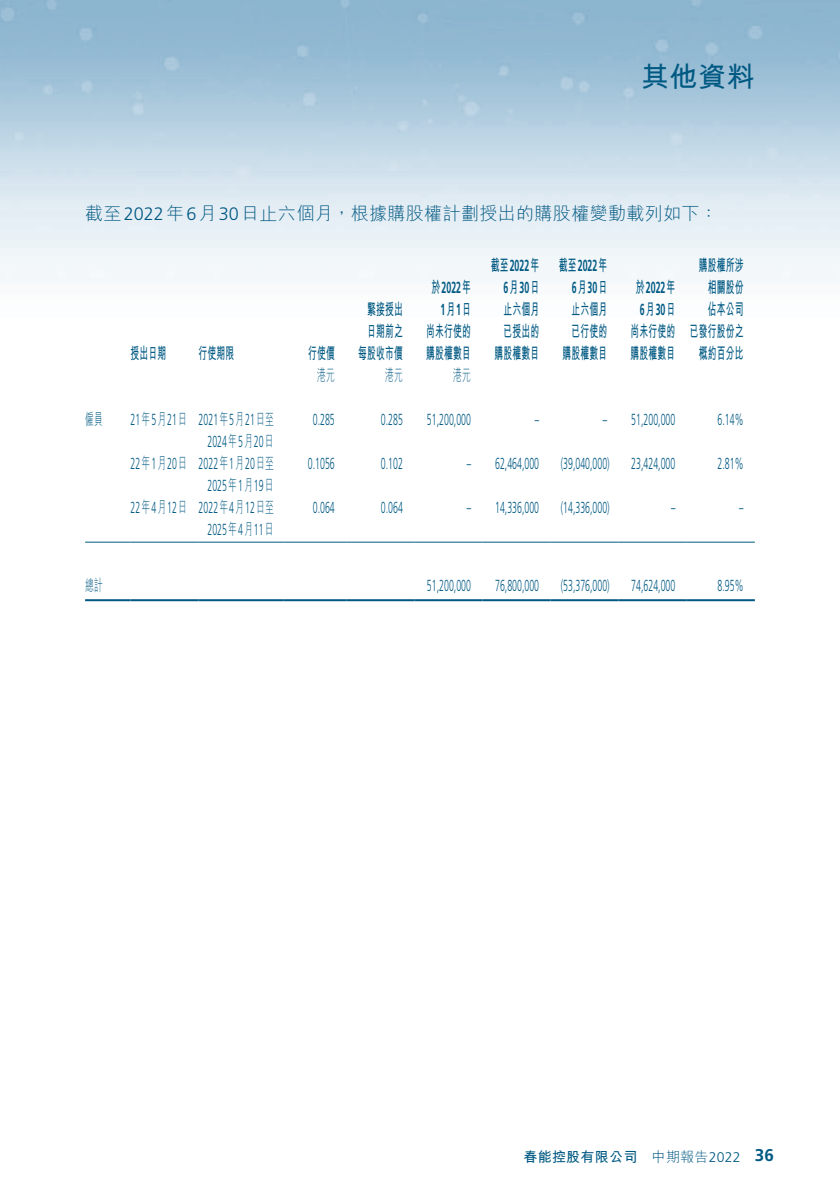
<style>
.page{position:relative;width:840px;height:1191px;background:#fff}
.page>*{position:absolute;margin:0;border:0;box-sizing:border-box;transform-origin:0 0}
.t1{font:700 28px "M Hei HK";color:#005983}
._00_txt{font:300 18px "M Hei HK";letter-spacing:.02em;color:#005983}
.t2{font:700 17px "Frutiger LT Std";color:#005983}
._50_Table_txt{font:300 16px "Frutiger LT Std";color:#005983;scale:.55 1}
._50_Table_txt-2{font:700 16px "M Hei HK";letter-spacing:.02em;color:#005983;scale:.55 1}
._50_Table_txt-3{font:700 16px "Frutiger LT Std";color:#005983;scale:.55 1}
._50_Table_txt-4{font:300 16px "M Hei HK";letter-spacing:.02em;color:#005983;scale:.55 1}
.t3{font:300 14px "M Hei HK";color:#005983}
.t4{font:700 14px "M Hei HK";letter-spacing:.015em;color:#005983}
.s1{font-family:"Frutiger LT Std"}
.s2{font-family:"M Hei HK"}
</style>
<div class="page">
<img style="left:0;top:0;width:839px;height:602px">
<hr style="left:85px;top:541px;width:45px;height:1px;background:#005983">
<hr style="left:130px;top:541px;width:68px;height:1px;background:#005983">
<hr style="left:198px;top:541px;width:85px;height:1px;background:#005983">
<hr style="left:283px;top:541px;width:63px;height:1px;background:#005983">
<hr style="left:346px;top:541px;width:68px;height:1px;background:#005983">
<hr style="left:414px;top:541px;width:68px;height:1px;background:#005983">
<hr style="left:482px;top:541px;width:68px;height:1px;background:#005983">
<hr style="left:550px;top:541px;width:68px;height:1px;background:#005983">
<hr style="left:618px;top:541px;width:68px;height:1px;background:#005983">
<hr style="left:686px;top:541px;width:68px;height:1px;background:#005983">
<hr style="left:85px;top:599px;width:45px;height:2px;background:#005983">
<hr style="left:130px;top:599px;width:68px;height:2px;background:#005983">
<hr style="left:198px;top:599px;width:85px;height:2px;background:#005983">
<hr style="left:283px;top:599px;width:63px;height:2px;background:#005983">
<hr style="left:346px;top:599px;width:68px;height:2px;background:#005983">
<hr style="left:414px;top:599px;width:68px;height:2px;background:#005983">
<hr style="left:482px;top:599px;width:68px;height:2px;background:#005983">
<hr style="left:550px;top:599px;width:68px;height:2px;background:#005983">
<hr style="left:618px;top:599px;width:68px;height:2px;background:#005983">
<hr style="left:686px;top:599px;width:68px;height:2px;background:#005983">
<h1 class="t1" style="left:640px;top:56px;width:115px">其他資料</h1>
<p class="_00_txt" style="left:85px;top:204px;width:633px">截至<span class="s1">2022</span>年<span class="s1">6</span>月<span class="s1">30</span>日止六個月，根據購股權計劃授出的購股權變動載列如下：</p>
<p class="_50_Table_txt-4" style="left:85px;top:410px;width:34px">僱員</p>
<p class="_50_Table_txt-4" style="left:85px;top:576px;width:34px">總計</p>
<p class="_50_Table_txt-2" style="left:130px;top:341px;width:66px">授出日期</p>
<p class="_50_Table_txt-2" style="left:198px;top:341px;width:66px">行使期限</p>
<p class="_50_Table_txt" style="left:130px;top:410px;width:104px">21 <span class="s2">年 月</span>5 21<span class="s2">日</span></p>
<p class="_50_Table_txt" style="left:198px;top:410px;width:138px">2021 <span class="s2">年 月</span>5 21<span class="s2">日至</span></p>
<p class="_50_Table_txt" style="left:207px;top:432px;width:122px">2024<span class="s2">年 月</span>5 20<span class="s2">日</span></p>
<p class="_50_Table_txt" style="left:130px;top:454px;width:104px">22<span class="s2">年 月</span>1 20<span class="s2">日</span></p>
<p class="_50_Table_txt" style="left:198px;top:454px;width:138px">2022 <span class="s2">年 月</span>1 20<span class="s2">日至</span></p>
<p class="_50_Table_txt" style="left:207px;top:476px;width:122px">2025<span class="s2">年 月</span>1 19<span class="s2">日</span></p>
<p class="_50_Table_txt" style="left:130px;top:498px;width:104px">22<span class="s2">年 月</span>4 12<span class="s2">日</span></p>
<p class="_50_Table_txt" style="left:198px;top:498px;width:138px">2022 <span class="s2">年 月</span>4 12<span class="s2">日至</span></p>
<p class="_50_Table_txt" style="left:207px;top:520px;width:122px">2025<span class="s2">年 月</span>4 11<span class="s2">日</span></p>
<p class="_50_Table_txt-2" style="left:308px;top:341px;width:50px">行使價</p>
<p class="_50_Table_txt-2" style="left:367px;top:297px;width:66px">緊接授出</p>
<p class="_50_Table_txt-2" style="left:367px;top:319px;width:66px">日期前之</p>
<p class="_50_Table_txt-2" style="left:358px;top:341px;width:83px">每股收市價</p>
<p class="_50_Table_txt-3" style="left:431px;top:277px;width:73px"><span class="s2">於</span>2022<span class="s2">年</span></p>
<p class="_50_Table_txt-2" style="left:440px;top:297px;width:57px">月<span class="s1">1</span> 日<span class="s1">1</span></p>
<p class="_50_Table_txt-2" style="left:426px;top:319px;width:83px">尚未行使的</p>
<p class="_50_Table_txt-2" style="left:426px;top:341px;width:83px">購股權數目</p>
<p class="_50_Table_txt-3" style="left:490px;top:255px;width:89px"><span class="s2">截至</span>2022<span class="s2">年</span></p>
<p class="_50_Table_txt-3" style="left:503px;top:277px;width:66px"><span class="s2">月</span>6 30<span class="s2">日</span></p>
<p class="_50_Table_txt-2" style="left:503px;top:297px;width:66px">止六個月</p>
<p class="_50_Table_txt-2" style="left:503px;top:319px;width:66px">已授出的</p>
<p class="_50_Table_txt-2" style="left:494px;top:341px;width:83px">購股權數目</p>
<p class="_50_Table_txt-3" style="left:558px;top:255px;width:89px"><span class="s2">截至</span>2022<span class="s2">年</span></p>
<p class="_50_Table_txt-3" style="left:571px;top:277px;width:66px"><span class="s2">月</span>6 30<span class="s2">日</span></p>
<p class="_50_Table_txt-2" style="left:571px;top:297px;width:66px">止六個月</p>
<p class="_50_Table_txt-2" style="left:571px;top:319px;width:66px">已行使的</p>
<p class="_50_Table_txt-2" style="left:562px;top:341px;width:83px">購股權數目</p>
<p class="_50_Table_txt-3" style="left:635px;top:277px;width:73px"><span class="s2">於</span>2022<span class="s2">年</span></p>
<p class="_50_Table_txt-3" style="left:639px;top:299px;width:66px"><span class="s2">月</span>6 30<span class="s2">日</span></p>
<p class="_50_Table_txt-2" style="left:630px;top:319px;width:83px">尚未行使的</p>
<p class="_50_Table_txt-2" style="left:630px;top:341px;width:83px">購股權數目</p>
<p class="_50_Table_txt-2" style="left:698px;top:253px;width:83px">購股權所涉</p>
<p class="_50_Table_txt-2" style="left:707px;top:275px;width:66px">相關股份</p>
<p class="_50_Table_txt-2" style="left:707px;top:297px;width:66px">佔本公司</p>
<p class="_50_Table_txt-2" style="left:689px;top:319px;width:99px">已發行股份之</p>
<p class="_50_Table_txt-2" style="left:698px;top:341px;width:83px">概約百分比</p>
<p class="_50_Table_txt-4" style="left:317px;top:366px;width:34px">港元</p>
<p class="_50_Table_txt-4" style="left:385px;top:366px;width:34px">港元</p>
<p class="_50_Table_txt-4" style="left:453px;top:366px;width:34px">港元</p>
<p class="_50_Table_txt" style="left:312px;top:410px;width:42px">0.285</p>
<p class="_50_Table_txt" style="left:380px;top:410px;width:42px">0.285</p>
<p class="_50_Table_txt" style="left:426px;top:410px;width:82px">51,200,000</p>
<p class="_50_Table_txt" style="left:534px;top:410px;width:10px">–</p>
<p class="_50_Table_txt" style="left:602px;top:410px;width:10px">–</p>
<p class="_50_Table_txt" style="left:631px;top:410px;width:82px">51,200,000</p>
<p class="_50_Table_txt" style="left:717px;top:410px;width:49px">6.14%</p>
<p class="_50_Table_txt" style="left:308px;top:454px;width:50px">0.1056</p>
<p class="_50_Table_txt" style="left:380px;top:454px;width:42px">0.102</p>
<p class="_50_Table_txt" style="left:466px;top:454px;width:10px">–</p>
<p class="_50_Table_txt" style="left:495px;top:454px;width:82px">62,464,000</p>
<p class="_50_Table_txt" style="left:560px;top:454px;width:90px">)39,040,000(</p>
<p class="_50_Table_txt" style="left:631px;top:454px;width:82px">23,424,000</p>
<p class="_50_Table_txt" style="left:717px;top:454px;width:49px">2.81%</p>
<p class="_50_Table_txt" style="left:312px;top:498px;width:42px">0.064</p>
<p class="_50_Table_txt" style="left:380px;top:498px;width:42px">0.064</p>
<p class="_50_Table_txt" style="left:466px;top:498px;width:10px">–</p>
<p class="_50_Table_txt" style="left:495px;top:498px;width:82px">14,336,000</p>
<p class="_50_Table_txt" style="left:560px;top:498px;width:90px">)14,336,000(</p>
<p class="_50_Table_txt" style="left:670px;top:498px;width:10px">–</p>
<p class="_50_Table_txt" style="left:738px;top:498px;width:10px">–</p>
<p class="_50_Table_txt" style="left:426px;top:576px;width:82px">51,200,000</p>
<p class="_50_Table_txt" style="left:495px;top:576px;width:82px">76,800,000</p>
<p class="_50_Table_txt" style="left:560px;top:576px;width:90px">)53,376,000(</p>
<p class="_50_Table_txt" style="left:631px;top:576px;width:82px">74,624,000</p>
<p class="_50_Table_txt" style="left:717px;top:576px;width:49px">8.95%</p>
<p class="t4" style="left:523px;top:1146px;width:115px">春能控股有限公司</p>
<p class="t3" style="left:651px;top:1149px;width:90px">中期報告<span class="s1">2022</span></p>
<p class="t2" style="left:754px;top:1145px;width:20px">36</p>
</div>
